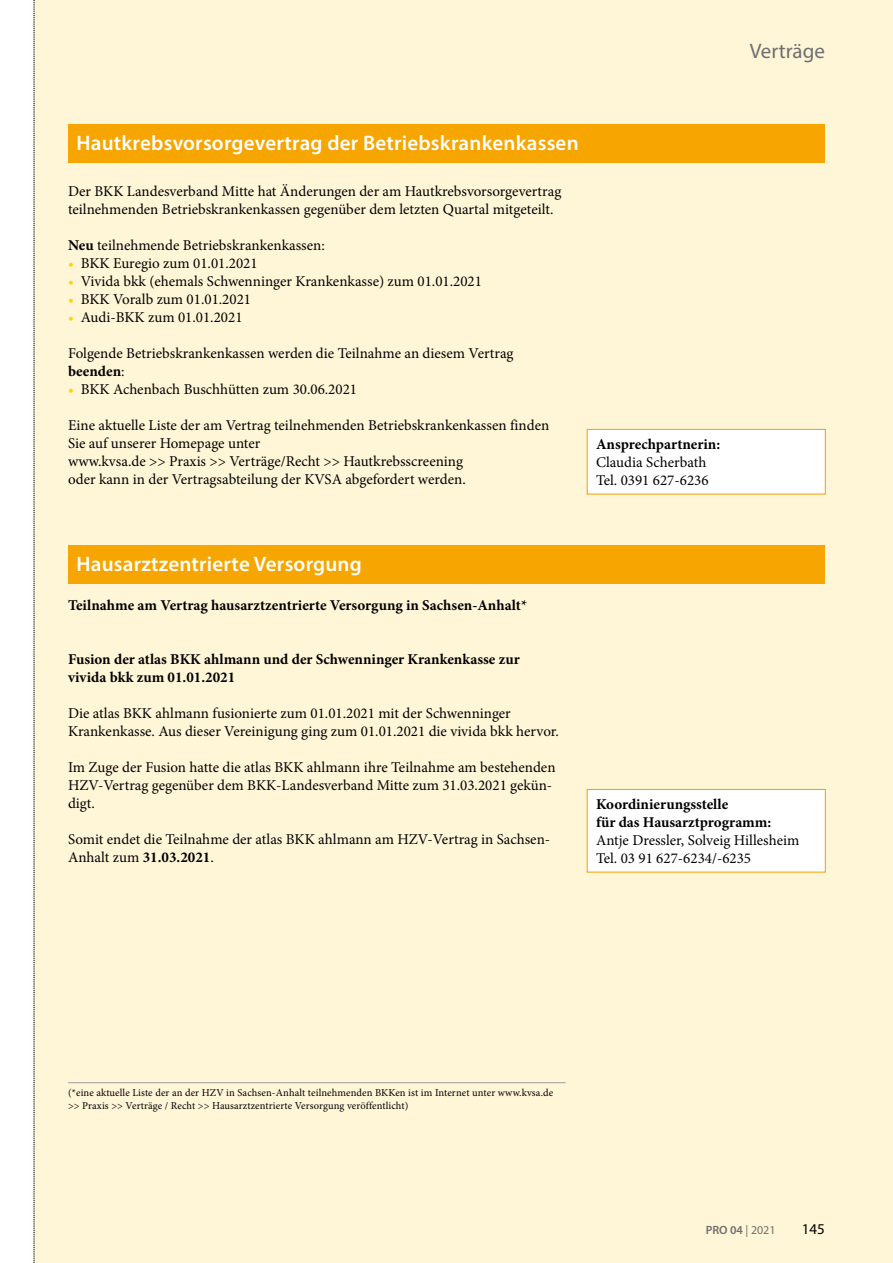
<style>
.page{position:relative;width:893px;height:1263px;background:#fff}
.page>*{position:absolute;margin:0;border:0;box-sizing:border-box;transform-origin:0 0}
.t1{font:600 21px "Myriad Pro";letter-spacing:.01em;color:#fff}
.t2{font:21px "Myriad Pro";color:#6e6e6e}
.t3{font:15px/18px "Minion Pro";color:#000}
.t4{font:700 15px/18px "Minion Pro";color:#000}
.t5{font:15px "Myriad Pro";color:#000}
.t6{font:600 12px "Myriad Pro";color:#6e6e6e}
.t7{font:10.5px/13.5px "Minion Pro";letter-spacing:.01em;color:#000}
.s1{font-weight:700}
.s2{color:#ffd400}
.s3{font-weight:400}
</style>
<div class="page">
<div style="left:34px;top:0;width:859px;height:1263px;background:#fff6d8"></div>
<svg style="left:34px;top:0;width:1px;height:1263px"></svg>
<div style="left:68px;top:124px;width:757px;height:38px;background:#f7a500"></div>
<div style="left:587px;top:429px;width:238px;height:65px;background:#fff"></div>
<div style="left:587px;top:429px;width:239px;height:65px;border:1px solid #f59c00"></div>
<div style="left:68px;top:545px;width:757px;height:39px;background:#f7a500"></div>
<hr style="left:68px;top:1082px;width:498px;height:1px;background:#9c9c9d">
<div style="left:587px;top:789px;width:238px;height:83px;background:#fff"></div>
<div style="left:587px;top:789px;width:239px;height:83px;border:1px solid #f59c00"></div>
<h1 class="t2" style="left:750px;top:38px;width:77px">Verträge</h1>
<h1 class="t1" style="left:77px;top:129px;width:504px">Hautkrebsvorsorgevertrag der Betriebskrankenkassen</h1>
<p class="t3" style="left:68px;top:182px;width:495px">Der BKK Landesverband Mitte hat Änderungen der am Hautkrebsvorsorgevertrag teilnehmenden Betriebskrankenkassen gegenüber dem letzten Quartal mitgeteilt.</p>
<p class="t3" style="left:68px;top:236px;width:258px"><span class="s1">Neu</span> teilnehmende Betriebskrankenkassen:</p>
<p class="t3" style="left:68px;top:254px;width:191px"><span class="s2">•</span> BKK Euregio zum 01.01.2021</p>
<p class="t3" style="left:68px;top:272px;width:415px"><span class="s2">•</span> Vivida bkk (ehemals Schwenninger Krankenkasse) zum 01.01.2021</p>
<p class="t3" style="left:68px;top:290px;width:185px"><span class="s2">•</span> BKK Voralb zum 01.01.2021</p>
<p class="t3" style="left:68px;top:308px;width:176px"><span class="s2">•</span> Audi-BKK zum 01.01.2021</p>
<p class="t3" style="left:68px;top:344px;width:447px">Folgende Betriebskrankenkassen werden die Teilnahme an diesem Vertrag <span class="s1">beenden</span>:</p>
<p class="t3" style="left:68px;top:380px;width:291px"><span class="s2">•</span> BKK Achenbach Buschhütten zum 30.06.2021</p>
<p class="t3" style="left:68px;top:416px;width:483px">Eine aktuelle Liste der am Vertrag teilnehmenden Betriebskrankenkassen finden Sie auf unserer Homepage unter<br>www.kvsa.de &gt;&gt; Praxis &gt;&gt; Verträge/Recht &gt;&gt; Hautkrebsscreening<br>oder kann in der Vertragsabteilung der KVSA abgefordert werden.</p>
<p class="t4" style="left:596px;top:435px;width:126px">Ansprechpartnerin:</p>
<p class="t3" style="left:596px;top:453px;width:114px">Claudia Scherbath<br>Tel. 0391 627-6236</p>
<h1 class="t1" style="left:77px;top:551px;width:287px">Hausarztzentrierte Versorgung</h1>
<p class="t4" style="left:68px;top:596px;width:461px">Teilnahme am Vertrag hausarztzentrierte Versorgung in Sachsen-Anhalt*</p>
<p class="t4" style="left:68px;top:650px;width:453px">Fusion der atlas BKK ahlmann und der Schwenninger Krankenkasse zur vivida bkk zum 01.01.2021</p>
<p class="t3" style="left:68px;top:704px;width:492px">Die atlas BKK ahlmann fusionierte zum 01.01.2021 mit der Schwenninger<br>Krankenkasse. Aus dieser Vereinigung ging zum 01.01.2021 die vivida bkk hervor.</p>
<p class="t3" style="left:68px;top:758px;width:489px">Im Zuge der Fusion hatte die atlas BKK ahlmann ihre Teilnahme am bestehenden<br>HZV-Vertrag gegenüber dem BKK-Landesverband Mitte zum 31.03.2021 gekün&shy;digt.</p>
<p class="t3" style="left:68px;top:830px;width:484px">Somit endet die Teilnahme der atlas BKK ahlmann am HZV-Vertrag in Sachsen-<br>Anhalt zum <span class="s1">31.03.2021</span>.</p>
<p class="t4" style="left:596px;top:795px;width:177px">Koordinierungsstelle<br>für das Hausarztprogramm:</p>
<p class="t3" style="left:596px;top:831px;width:205px">Antje Dressler, Solveig Hillesheim<br>Tel. 03 91 627-6234/-6235</p>
<p class="t7" style="left:68px;top:1086px;width:487px">(*eine aktuelle Liste der an der HZV in Sachsen-Anhalt teilnehmenden BKKen ist im Internet unter www.kvsa.de &gt;&gt; Praxis &gt;&gt; Verträge / Recht &gt;&gt; Hausarztzentrierte Versorgung veröffentlicht)</p>
<p class="t6" style="left:706px;top:1222px;width:71px">PRO 04 <span class="s3">| 2021</span></p>
<p class="t5" style="left:802px;top:1220px;width:25px">145</p>
</div>
